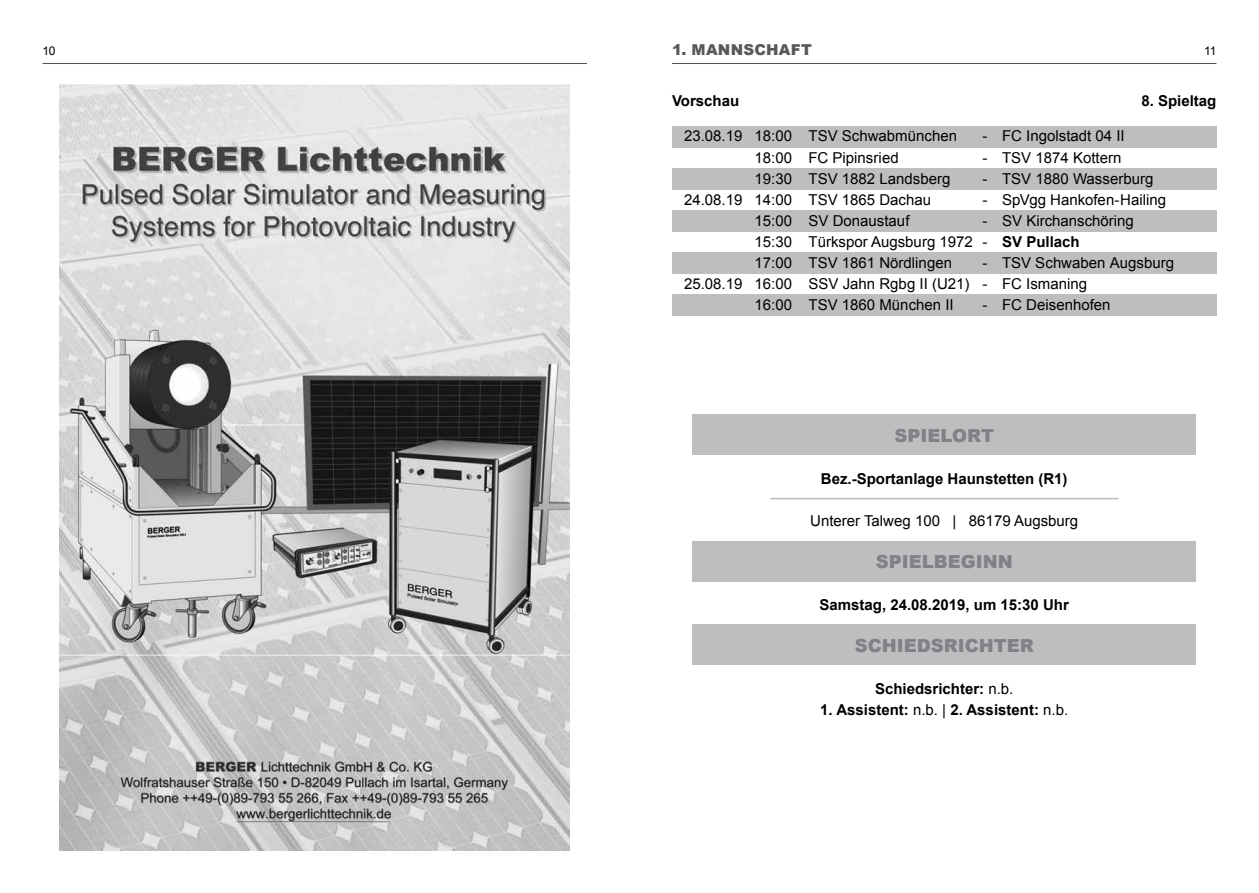
<style>
.page{position:relative;width:1259px;height:893px;background:#fff}
.page>*{position:absolute;margin:0;border:0;box-sizing:border-box;transform-origin:0 0}
.t1{font:900 18px "Arial";color:#808285}
.t2{font:15px/21px "Arial";color:#000}
.t3{font:700 15px "Arial";color:#000}
.t4{font:900 15px "Arial";letter-spacing:.015em;color:#58595b}
.t5{font:12px "Arial";color:#000}
.s1{font-weight:700}
.s2{font-weight:400}
</style>
<div class="page">
<hr style="left:672px;top:63px;width:544px;height:1px;background:#4f5153">
<hr style="left:43px;top:63px;width:544px;height:1px;background:#4f5153">
<img style="left:60px;top:84px;width:509px;height:767px">
<div style="left:693px;top:414px;width:502px;height:40px;background:#bcbec0"></div>
<div style="left:693px;top:541px;width:502px;height:40px;background:#bcbec0"></div>
<div style="left:693px;top:625px;width:502px;height:40px;background:#bcbec0"></div>
<hr style="left:770px;top:498px;width:348px;height:1px;background:#bcbec0">
<div style="left:672px;top:127px;width:544px;height:21px;background:#bcbec0"></div>
<div style="left:672px;top:211px;width:544px;height:21px;background:#bcbec0"></div>
<div style="left:672px;top:295px;width:544px;height:21px;background:#bcbec0"></div>
<div style="left:672px;top:169px;width:544px;height:21px;background:#bcbec0"></div>
<div style="left:672px;top:253px;width:544px;height:21px;background:#bcbec0"></div>
<p class="t4" style="left:672px;top:39px;width:141px">1. MANNSCHAFT</p>
<p class="t5" style="left:43px;top:43px;width:15px">10</p>
<p class="t5" style="left:1204px;top:43px;width:14px">11</p>
<p class="t3" style="left:672px;top:90px;width:69px">Vorschau</p>
<p class="t3" style="left:1141px;top:90px;width:77px">8. Spieltag</p>
<p class="t2" style="left:684px;top:126px;width:274px">23.08.19 18:00 TSV Schwabmünchen</p>
<p class="t2" style="left:982px;top:126px;width:144px">- FC Ingolstadt 04 II</p>
<p class="t2" style="left:754px;top:147px;width:146px">18:00 FC Pipinsried</p>
<p class="t2" style="left:982px;top:147px;width:140px">- TSV 1874 Kottern</p>
<p class="t2" style="left:754px;top:168px;width:197px">19:30 TSV 1882 Landsberg</p>
<p class="t2" style="left:982px;top:168px;width:172px">- TSV 1880 Wasserburg</p>
<p class="t2" style="left:684px;top:189px;width:249px">24.08.19 14:00 TSV 1865 Dachau</p>
<p class="t2" style="left:982px;top:189px;width:185px">- SpVgg Hankofen-Hailing</p>
<p class="t2" style="left:754px;top:210px;width:156px">15:00 SV Donaustauf</p>
<p class="t2" style="left:754px;top:210px;width:381px;text-indent:228px">- SV Kirchanschöring<br>15:30 Türkspor Augsburg 1972 - <span class="s1">SV Pullach<br></span>17:00 TSV 1861 Nördlingen</p>
<p class="t2" style="left:982px;top:252px;width:193px">- TSV Schwaben Augsburg</p>
<p class="t2" style="left:684px;top:273px;width:405px">25.08.19 16:00 SSV Jahn Rgbg II (U21) - FC Ismaning</p>
<p class="t2" style="left:754px;top:294px;width:201px">16:00 TSV 1860 München II</p>
<p class="t2" style="left:982px;top:294px;width:129px">- FC Deisenhofen</p>
<p class="t1" style="left:894px;top:422px;width:101px">SPIELORT</p>
<p class="t3" style="left:821px;top:468px;width:248px">Bez.-Sportanlage Haunstetten (R1)</p>
<p class="t2" style="left:810px;top:510px;width:269px">Unterer Talweg 100 | 86179 Augsburg</p>
<p class="t1" style="left:875px;top:548px;width:138px">SPIELBEGINN</p>
<p class="t3" style="left:819px;top:594px;width:251px">Samstag, 24.08.2019, um 15:30 Uhr</p>
<p class="t1" style="left:854px;top:632px;width:180px">SCHIEDSRICHTER</p>
<p class="t3" style="left:875px;top:678px;width:140px">Schiedsrichter: <span class="s2">n.b.</span></p>
<p class="t3" style="left:820px;top:699px;width:249px">1. Assistent: <span class="s2">n.b. |</span> 2. Assistent: <span class="s2">n.b.</span></p>
</div>
